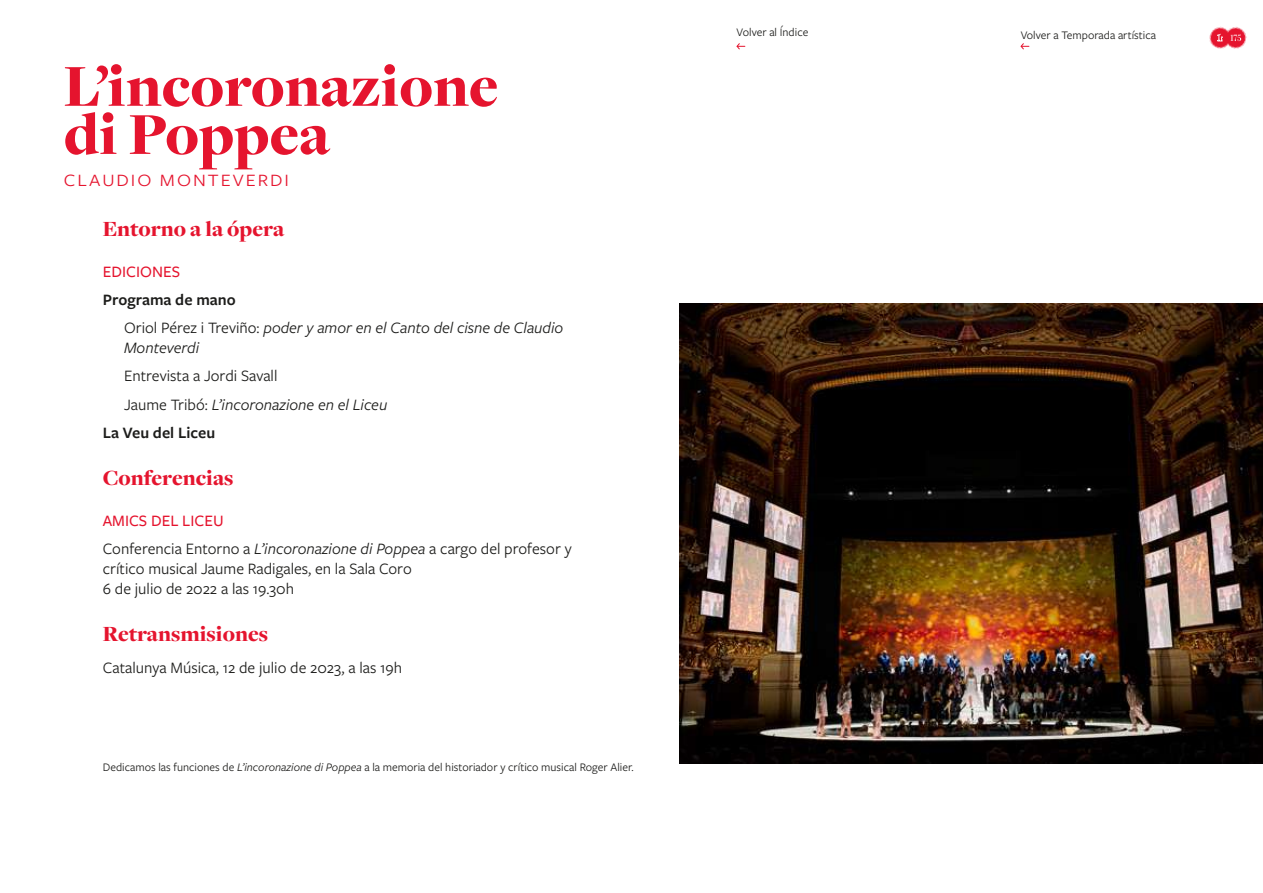
<style>
.page{position:relative;width:1263px;height:893px;background:#fff}
.page>*{position:absolute;margin:0;border:0;box-sizing:border-box;transform-origin:0 0}
.t1{font:900 61.8px/48.2px "Freight Disp Pro";color:#e5142e}
.t2{font:900 22.5px "Freight Disp Pro";color:#e5142e}
.t3{font:18px "Freight Sans Pro";letter-spacing:.1em;color:#e5142e;scale:1.1 1}
.t4{font:16.5px/28.3px "Freight Sans Pro";color:#1d1d1b}
.t5{font:italic 16.5px/28.3px "Freight Sans Pro";color:#1d1d1b}
.t6{font:600 16.5px "Freight Sans Pro";color:#1d1d1b}
.t7{font:500 16.5px "Freight Sans Pro";color:#e5142e}
.t8{font:12px "Freight Sans Pro";color:#1d1d1b}
.s1{font-weight:600;font-style:normal}
.s2{font-style:normal}
.s3{font-weight:500;color:#e5142e}
.s4{font-style:italic}
</style>
<div class="page">
<img style="left:679px;top:304px;width:584px;height:459px">
<svg style="left:1020px;top:43px;width:9px;height:7px"></svg>
<svg style="left:736px;top:43px;width:9px;height:7px"></svg>
<svg style="left:1209px;top:27px;width:38px;height:22px"></svg>
<h1 class="t1" style="left:64px;top:61px;width:436px">L’incoronazione di Poppea</h1>
<p class="t3" style="left:64px;top:168px;width:206px">CLAUDIO MONTEVERDI</p>
<h2 class="t2" style="left:103px;top:213px;width:183px">Entorno a la ópera</h2>
<p class="t7" style="left:103px;top:260px;width:79px">EDICIONES</p>
<p class="t5" style="left:124px;top:285px;width:441px;text-indent:-21px"><span class="s1">Programa de mano<br></span><span class="s2">Oriol Pérez i Treviño:</span> poder y amor en el Canto del cisne de Claudio</p>
<p class="t5" style="left:124px;top:333px;width:77px">Monteverdi</p>
<p class="t4" style="left:124px;top:361px;width:155px">Entrevista a Jordi Savall</p>
<p class="t5" style="left:124px;top:389px;width:265px"><span class="s2">Jaume Tribó:</span> L’incoronazione en el Liceu</p>
<p class="t6" style="left:103px;top:421px;width:114px">La Veu del Liceu</p>
<h2 class="t2" style="left:103px;top:463px;width:132px">Conferencias</h2>
<p class="t4" style="left:103px;top:506px;width:470px"><span class="s3">AMICS DEL LICEU<br></span>Conferencia Entorno a <span class="s4">L’incoronazione di Poppea</span> a cargo del profesor y</p>
<p class="t4" style="left:103px;top:558px;width:310px;line-height:19.8px">crítico musical Jaume Radigales, en la Sala Coro<br>6 de julio de 2022 a las 19.30h</p>
<h2 class="t2" style="left:103px;top:618px;width:167px">Retransmisiones</h2>
<p class="t4" style="left:103px;top:653px;width:301px">Catalunya Música, 12 de julio de 2023, a las 19h</p>
<p class="t8" style="left:103px;top:759px;width:532px">Dedicamos las funciones de <span class="s4">L’incoronazione di Poppea</span> a la memoria del historiador y crítico musical Roger Alier.</p>
<p class="t8" style="left:737px;top:24px;width:73px">Volver al Índice</p>
<p class="t8" style="left:1021px;top:27px;width:137px">Volver a Temporada artística</p>
</div>
